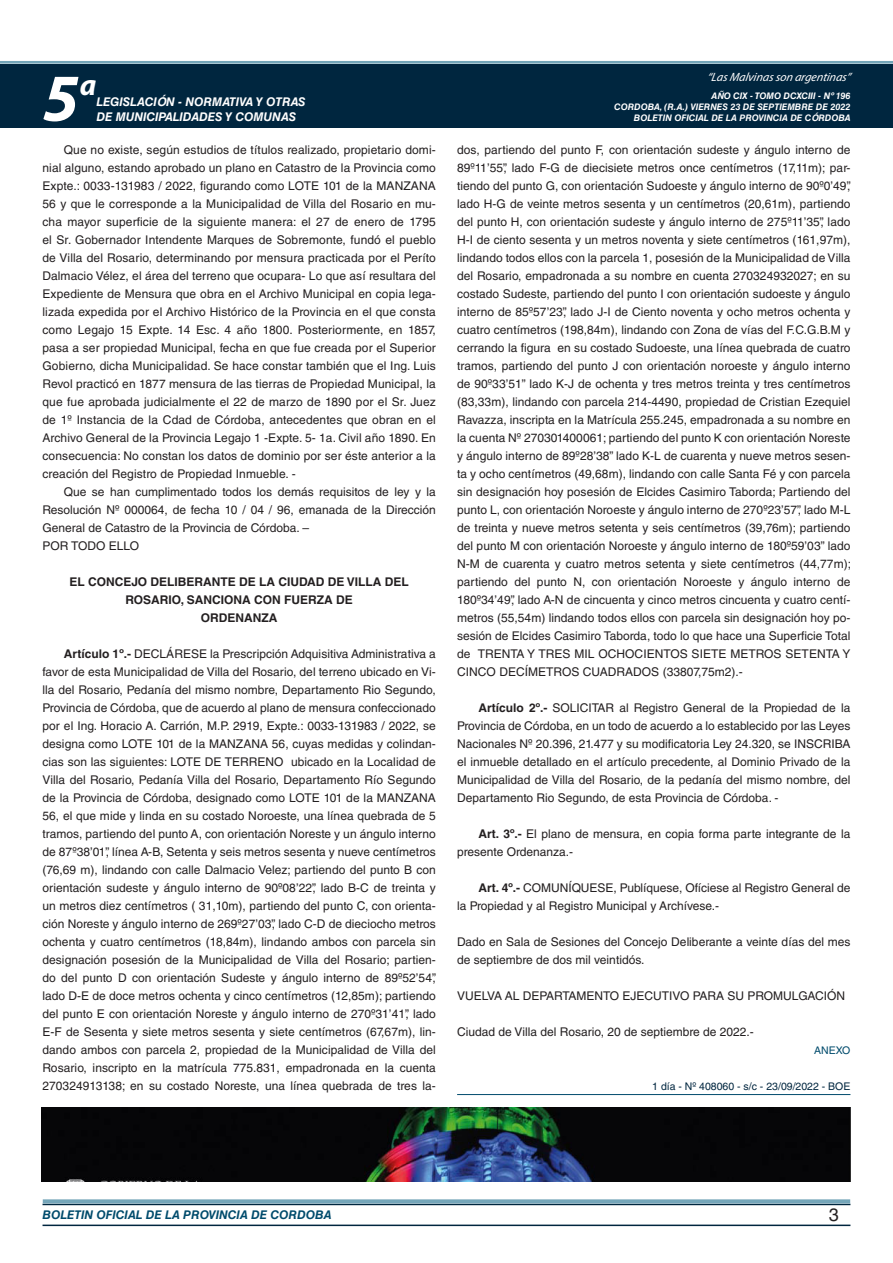
<style>
.page{position:relative;width:893px;height:1263px;background:#fff}
.page>*{position:absolute;margin:0;border:0;box-sizing:border-box;transform-origin:0 0}
.t1{font:italic 700 67.5px "Myriad Pro";color:#fff}
.t2{font:italic 700 30px "Myriad Pro";color:#fff}
.t3{font:18px "Helvetica LT Std";color:#231f20}
.TEXTO_BASE{font:12px/18px "Helvetica LT Std";color:#231f20;text-align:justify}
.RESUELVE{font:700 12px/18px "Helvetica LT Std";color:#231f20;text-align:center}
.t4{font:italic 700 12px "Helvetica LT Std";color:#fff}
.t5{font:italic 700 12px "Helvetica LT Std";color:#004b6c}
.t6{font:italic 12px "Myriad Pro";color:#fff}
.FECHA_DE_VENCIMIENTO{font:10.5px "Helvetica LT Std";color:#00263f}
.ANEXO{font:10.5px "Helvetica LT Std";color:#004b6c}
.t7{font:italic 700 9px/10.8px "Helvetica LT Std";color:#fff;text-align:right}
.s1{font-weight:700}
</style>
<div class="page">
<div style="left:0;top:61px;width:893px;height:6px;background:#fff;opacity:.75"></div>
<div style="left:0;top:64px;width:893px;height:64px;background:#00263f"></div>
<hr style="left:43px;top:1224px;width:807px;height:2px;background:#00263f">
<div style="left:42px;top:1198px;width:809px;height:8px;background:#fff;opacity:.75"></div>
<hr style="left:457px;top:1094px;width:393px;height:1px;background:#004b6c">
<img style="left:42px;top:1108px;width:808px;height:73px">
<h1 class="t1" style="left:43px;top:54px;width:38px">5</h1>
<h2 class="t2" style="left:80px;top:66px;width:18px">a</h2>
<p class="t4" style="left:96px;top:95px;width:211px">LEGISLACIÓN - NORMATIVA Y OTRAS</p>
<p class="t4" style="left:96px;top:109px;width:201px">DE MUNICIPALIDADES Y COMUNAS</p>
<p class="TEXTO_BASE" style="left:43px;top:141px;width:395px;text-indent:21px">Que no existe, según estudios de títulos realizado, propietario domi&shy;nial alguno, estando aprobado un plano en Catastro de la Provincia como Expte.: 0033-131983 / 2022, figurando como LOTE 101 de la MANZANA 56 y que le corresponde a la Municipalidad de Villa del Rosario en mu&shy;cha mayor superficie de la siguiente manera: el 27 de enero de 1795 el Sr. Gobernador Intendente Marques de Sobremonte, fundó el pueblo de Villa del Rosario, determinando por mensura practicada por el Períto Dalmacio Vélez, el área del terreno que ocupara- Lo que así resultara del Expediente de Mensura que obra en el Archivo Municipal en copia lega&shy;lizada expedida por el Archivo Histórico de la Provincia en el que consta como Legajo 15 Expte. 14 Esc. 4 año 1800. Posteriormente, en 1857, pasa a ser propiedad Municipal, fecha en que fue creada por el Superior Gobierno, dicha Municipalidad. Se hace constar también que el Ing. Luis Revol practicó en 1877 mensura de las tierras de Propiedad Municipal, la que fue aprobada judicialmente el 22 de marzo de 1890 por el Sr. Juez de 1º Instancia de la Cdad de Córdoba, antecedentes que obran en el Archivo General de la Provincia Legajo 1 -Expte. 5- 1a. Civil año 1890. En consecuencia: No constan los datos de dominio por ser éste anterior a la creación del Registro de Propiedad Inmueble. -</p>
<p class="TEXTO_BASE" style="left:43px;top:483px;width:395px;text-indent:21px">Que se han cumplimentado todos los demás requisitos de ley y la Resolución Nº 000064, de fecha 10 / 04 / 96, emanada de la Dirección General de Catastro de la Provincia de Córdoba. –</p>
<p class="TEXTO_BASE" style="left:43px;top:537px;width:98px">POR TODO ELLO</p>
<p class="RESUELVE" style="left:69px;top:572px;width:341px">EL CONCEJO DELIBERANTE DE LA CIUDAD DE VILLA DEL<br>ROSARIO, SANCIONA CON FUERZA DE</p>
<p class="RESUELVE" style="left:201px;top:608px;width:78px">ORDENANZA</p>
<p class="TEXTO_BASE" style="left:43px;top:645px;width:395px;text-indent:21px"><span class="s1">Artículo 1º.-</span> DECLÁRESE la Prescripción Adquisitiva Administrativa a favor de esta Municipalidad de Villa del Rosario, del terreno ubicado en Vi&shy;lla del Rosario, Pedanía del mismo nombre, Departamento Rio Segundo, Provincia de Córdoba, que de acuerdo al plano de mensura confeccionado por el Ing. Horacio A. Carrión, M.P. 2919, Expte.: 0033-131983 / 2022, se designa como LOTE 101 de la MANZANA 56, cuyas medidas y colindan&shy;cias son las siguientes: LOTE DE TERRENO ubicado en la Localidad de Villa del Rosario, Pedanía Villa del Rosario, Departamento Río Segundo de la Provincia de Córdoba, designado como LOTE 101 de la MANZANA 56, el que mide y linda en su costado Noroeste, una línea quebrada de 5 tramos, partiendo del punto A, con orientación Noreste y un ángulo interno de 87º38’01”, línea A-B, Setenta y seis metros sesenta y nueve centímetros (76,69 m), lindando con calle Dalmacio Velez; partiendo del punto B con orientación sudeste y ángulo interno de 90º08’22”, lado B-C de treinta y un metros diez centímetros ( 31,10m), partiendo del punto C, con orienta&shy;ción Noreste y ángulo interno de 269º27’03”, lado C-D de dieciocho metros ochenta y cuatro centímetros (18,84m), lindando ambos con parcela sin designación posesión de la Municipalidad de Villa del Rosario; partien&shy;do del punto D con orientación Sudeste y ángulo interno de 89º52’54”, lado D-E de doce metros ochenta y cinco centímetros (12,85m); partiendo del punto E con orientación Noreste y ángulo interno de 270º31’41”, lado E-F de Sesenta y siete metros sesenta y siete centímetros (67,67m), lin&shy;dando ambos con parcela 2, propiedad de la Municipalidad de Villa del Rosario, inscripto en la matrícula 775.831, empadronada en la cuenta 270324913138; en su costado Noreste, una línea quebrada de tres la-</p>
<p class="t6" style="left:707px;top:70px;width:145px">“LasMalvinasson argentinas”</p>
<p class="t7" style="left:614px;top:91px;width:238px">AÑO CIX - TOMO DCXCIII - Nº 196<br>CORDOBA, (R.A.) VIERNES 23 DE SEPTIEMBRE DE 2022<br>BOLETIN OFICIAL DE LA PROVINCIA DE CÓRDOBA</p>
<p class="TEXTO_BASE" style="left:457px;top:141px;width:395px">dos, partiendo del punto F, con orientación sudeste y ángulo interno de 89º11’55”, lado F-G de diecisiete metros once centímetros (17,11m); par&shy;tiendo del punto G, con orientación Sudoeste y ángulo interno de 90º0’49”, lado H-G de veinte metros sesenta y un centímetros (20,61m), partiendo del punto H, con orientación sudeste y ángulo interno de 275º11’35”, lado H-I de ciento sesenta y un metros noventa y siete centímetros (161,97m), lindando todos ellos con la parcela 1, posesión de la Municipalidad de Villa del Rosario, empadronada a su nombre en cuenta 270324932027; en su costado Sudeste, partiendo del punto I con orientación sudoeste y ángulo interno de 85º57’23”, lado J-I de Ciento noventa y ocho metros ochenta y cuatro centímetros (198,84m), lindando con Zona de vías del F.C.G.B.M y cerrando la figura en su costado Sudoeste, una línea quebrada de cuatro tramos, partiendo del punto J con orientación noroeste y ángulo interno de 90º33’51” lado K-J de ochenta y tres metros treinta y tres centímetros (83,33m), lindando con parcela 214-4490, propiedad de Cristian Ezequiel Ravazza, inscripta en la Matrícula 255.245, empadronada a su nombre en la cuenta Nº 270301400061; partiendo del punto K con orientación Noreste y ángulo interno de 89º28’38” lado K-L de cuarenta y nueve metros sesen&shy;ta y ocho centímetros (49,68m), lindando con calle Santa Fé y con parcela sin designación hoy posesión de Elcides Casimiro Taborda; Partiendo del punto L, con orientación Noroeste y ángulo interno de 270º23’57”, lado M-L de treinta y nueve metros setenta y seis centímetros (39,76m); partiendo del punto M con orientación Noroeste y ángulo interno de 180º59’03” lado N-M de cuarenta y cuatro metros setenta y siete centímetros (44,77m); partiendo del punto N, con orientación Noroeste y ángulo interno de 180º34’49”, lado A-N de cincuenta y cinco metros cincuenta y cuatro centí&shy;metros (55,54m) lindando todos ellos con parcela sin designación hoy po&shy;sesión de Elcides Casimiro Taborda, todo lo que hace una Superficie Total de TRENTA Y TRES MIL OCHOCIENTOS SIETE METROS SETENTA Y CINCO DECÍMETROS CUADRADOS (33807,75m2).-</p>
<p class="TEXTO_BASE" style="left:457px;top:699px;width:395px;text-indent:21px"><span class="s1">Artículo 2º.-</span> SOLICITAR al Registro General de la Propiedad de la Provincia de Córdoba, en un todo de acuerdo a lo establecido por las Leyes Nacionales Nº 20.396, 21.477 y su modificatoria Ley 24.320, se INSCRIBA el inmueble detallado en el artículo precedente, al Dominio Privado de la Municipalidad de Villa del Rosario, de la pedanía del mismo nombre, del Departamento Rio Segundo, de esta Provincia de Córdoba. -</p>
<p class="TEXTO_BASE" style="left:457px;top:825px;width:395px;text-indent:21px"><span class="s1">Art. 3º.-</span> El plano de mensura, en copia forma parte integrante de la presente Ordenanza.-</p>
<p class="TEXTO_BASE" style="left:457px;top:879px;width:395px;text-indent:21px"><span class="s1">Art. 4º.-</span> COMUNÍQUESE, Publíquese, Ofíciese al Registro General de la Propiedad y al Registro Municipal y Archívese.-</p>
<p class="TEXTO_BASE" style="left:457px;top:933px;width:395px">Dado en Sala de Sesiones del Concejo Deliberante a veinte días del mes de septiembre de dos mil veintidós.</p>
<p class="TEXTO_BASE" style="left:457px;top:987px;width:390px">VUELVA AL DEPARTAMENTO EJECUTIVO PARA SU PROMULGACIÓN</p>
<p class="TEXTO_BASE" style="left:457px;top:1023px;width:298px">Ciudad de Villa del Rosario, 20 de septiembre de 2022.-</p>
<p class="ANEXO" style="left:814px;top:1044px;width:38px">ANEXO</p>
<p class="FECHA_DE_VENCIMIENTO" style="left:652px;top:1080px;width:200px">1 día - Nº 408060 - s/c - 23/09/2022 - BOE</p>
<p class="t5" style="left:43px;top:1208px;width:290px">BOLETIN OFICIAL DE LA PROVINCIA DE CORDOBA</p>
<h3 class="t3" style="left:829px;top:1204px;width:12px">3</h3>
</div>
